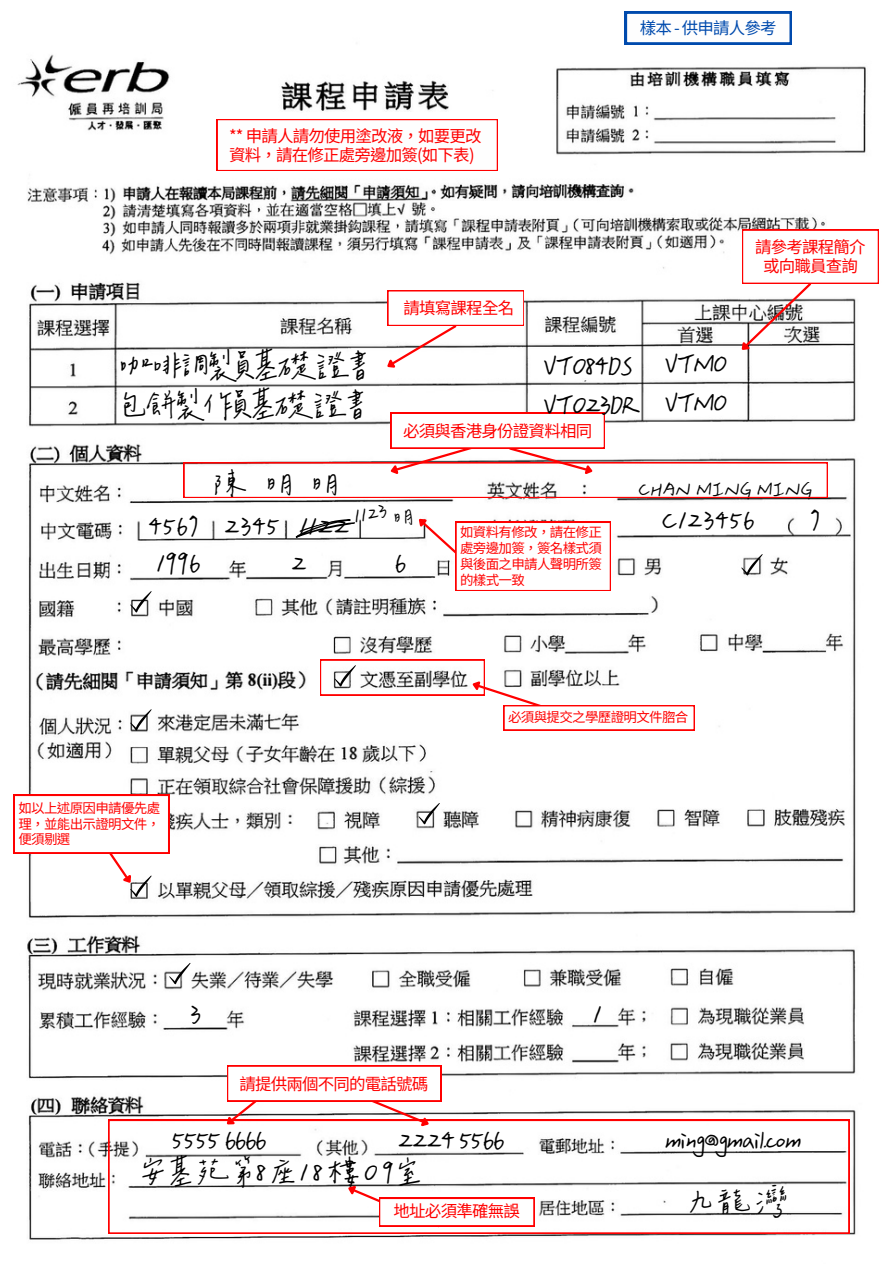
<style>
.page{position:relative;width:894px;height:1264px;background:#fff}
.page>*{position:absolute;margin:0;border:0;box-sizing:border-box;transform-origin:0 0}
.t1{font:100 36.9px "Chen Yuluoyan";letter-spacing:-.05em;color:#000}
.t2{font:100 36px "Chen Yuluoyan";color:#000}
.t3{font:100 36px "Chen Yuluoyan";letter-spacing:-.05em;color:#000}
.t4{font:100 36px "Chen Yuluoyan";letter-spacing:.1em;color:#000}
.t5{font:100 27px "Chen Yuluoyan";color:#000}
.t6{font:100 26.55px "Chen Yuluoyan";color:#000}
.t7{font:16.5px/19.2px "Noto Sans TC";letter-spacing:-.05em;color:#f00;text-align:center}
.t8{font:16.5px "Noto Sans TC";letter-spacing:-.05em;color:#004aad}
.t9{font:13.5px/15.8px "Noto Sans TC";letter-spacing:-.05em;color:#f00;text-align:justify}
</style>
<div class="page">
<img style="left:13px;top:11px;width:866px;height:1229px">
<svg style="left:130px;top:591px;width:21px;height:21px"></svg>
<svg style="left:741px;top:554px;width:21px;height:21px"></svg>
<svg style="left:130px;top:709px;width:21px;height:21px"></svg>
<svg style="left:418px;top:803px;width:21px;height:21px"></svg>
<svg style="left:169px;top:962px;width:21px;height:22px"></svg>
<svg style="left:220px;top:1065px;width:221px;height:54px"></svg>
<svg style="left:109px;top:1119px;width:740px;height:114px"></svg>
<svg style="left:14px;top:795px;width:155px;height:101px"></svg>
<svg style="left:320px;top:659px;width:374px;height:71px"></svg>
<svg style="left:293px;top:515px;width:62px;height:24px"></svg>
<svg style="left:184px;top:413px;width:643px;height:85px"></svg>
<svg style="left:734px;top:230px;width:144px;height:126px"></svg>
<svg style="left:381px;top:290px;width:142px;height:83px"></svg>
<svg style="left:624px;top:12px;width:167px;height:32px"></svg>
<svg style="left:217px;top:119px;width:280px;height:52px"></svg>
<svg style="left:394px;top:509px;width:216px;height:81px"></svg>
<p class="t7" style="left:229px;top:125px;width:254px;text-align:left">** 申請人請勿使用塗改液，如要更改資料，請在修正處旁邊加簽(如下表)</p>
<p class="t7" style="left:403px;top:297px;width:112px">請填寫課程全名</p>
<p class="t8" style="left:639px;top:15px;width:138px">樣本 - 供申請人參考</p>
<p class="t7" style="left:755px;top:236px;width:112px">請參考課程簡介或向職員查詢</p>
<p class="t1" style="left:119px;top:349px;width:250px">咖啡調製員基礎證書</p>
<p class="t1" style="left:122px;top:387px;width:244px">包餅製作員基礎證書</p>
<h1 class="t1" style="left:213px;top:466px;width:127px">陳明明</h1>
<p class="t6" style="left:351px;top:505px;width:35px;rotate:-12deg">1123</p>
<p class="t2" style="left:148px;top:509px;width:203px">4567 2345 1122</p>
<p class="t1" style="left:543px;top:348px;width:91px">VT084DS</p>
<p class="t1" style="left:543px;top:387px;width:98px">VT023DR</p>
<p class="t7" style="left:403px;top:420px;width:190px">必須與香港身份證資料相同</p>
<p class="t1" style="left:664px;top:346px;width:65px">VTMO</p>
<p class="t1" style="left:664px;top:385px;width:65px">VTMO</p>
<p class="t9" style="left:460px;top:523px;width:143px">如資料有修改，請在修正</p>
<h3 class="t5" style="left:638px;top:477px;width:176px">CHAN MING MING</h3>
<h2 class="t2" style="left:661px;top:503px;width:95px">C123456</h2>
<h2 class="t2" style="left:809px;top:503px;width:11px">7</h2>
<h5 class="t2" style="left:156px;top:546px;width:46px">1996</h5>
<h5 class="t2" style="left:291px;top:546px;width:18px">2</h5>
<h5 class="t2" style="left:395px;top:546px;width:13px">6</h5>
<p class="t9" style="left:18px;top:799px;width:143px">如以上述原因申請優先處理，並能出示證明文件，便須剔選</p>
<p class="t9" style="left:460px;top:539px;width:143px">處旁邊加簽，簽名樣式須與後面之申請人聲明所簽的樣式一致</p>
<p class="t9" style="left:508px;top:708px;width:182px">必須與提交之學歷證明文件脗合</p>
<h5 class="t2" style="left:190px;top:997px;width:13px">3</h5>
<h1 class="t2" style="left:593px;top:997px;width:10px">1</h1>
<h5 class="t7" style="left:239px;top:1072px;width:190px">請提供兩個不同的電話號碼</h5>
<h1 class="t3" style="left:172px;top:1123px;width:97px">55556666</h1>
<h2 class="t3" style="left:397px;top:1123px;width:109px">22245566</h2>
<h1 class="t3" style="left:664px;top:1123px;width:139px">ming@gmail.com</h1>
<h1 class="t4" style="left:141px;top:1155px;width:282px">安基苑第8座18樓09室</h1>
<h2 class="t2" style="left:688px;top:1184px;width:101px">九龍灣</h2>
<h2 class="t7" style="left:393px;top:1199px;width:128px">地址必須準確無誤</h2>
</div>
